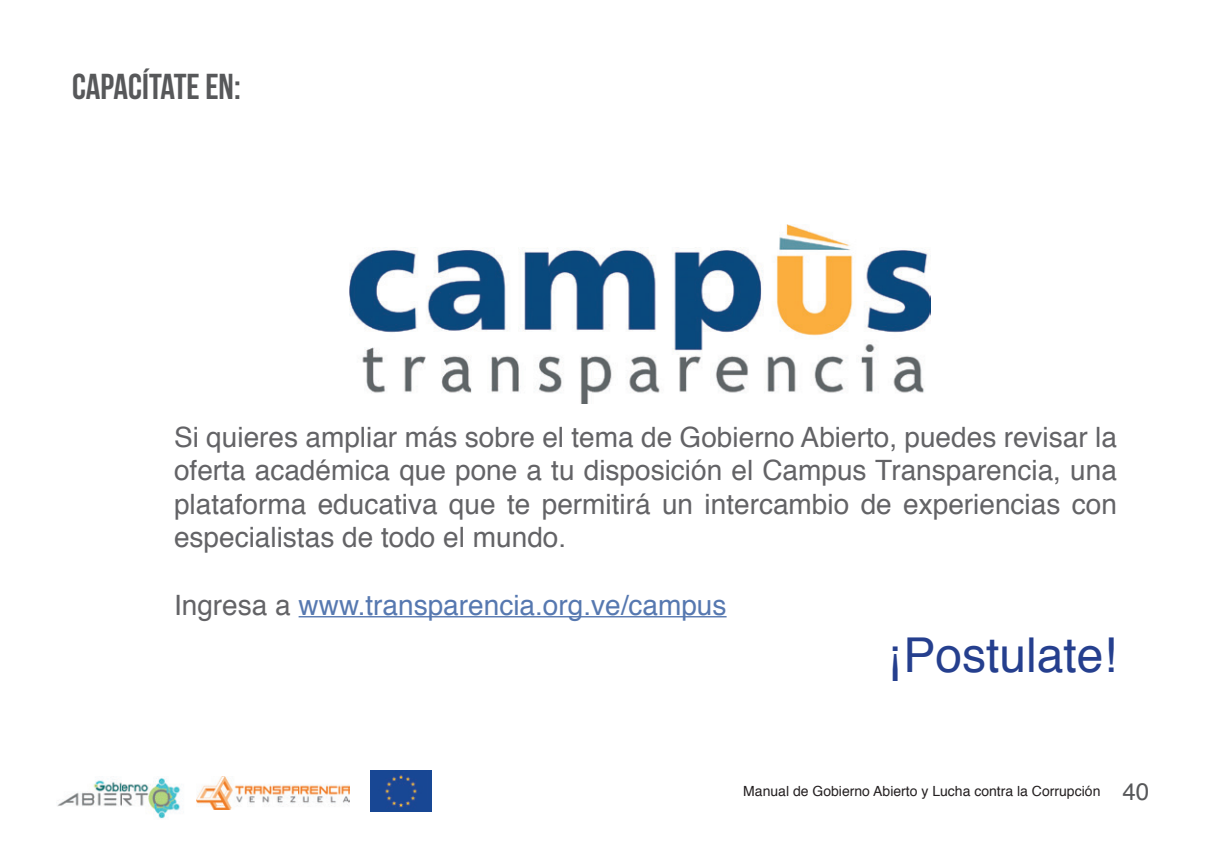
<style>
.page{position:relative;width:1219px;height:851px;background:#fff}
.page>*{position:absolute;margin:0;border:0;box-sizing:border-box;transform-origin:0 0}
.t1{font:48px "Helvetica";color:#253f8e}
.t2{font:36px "Bebas Neue";color:#57585a}
.t3{font:28px/33.6px "Helvetica";color:#636366;text-align:justify}
.t4{font:28px "Helvetica";color:#5678b0}
.t5{font:14px "Helvetica";color:#231f20}
.s1{color:#636366}
.s2{font-size:24px;color:#57585a}
</style>
<div class="page">
<img style="left:57px;top:778px;width:124px;height:41px">
<img style="left:197px;top:776px;width:152px;height:33px">
<img style="left:371px;top:770px;width:61px;height:41px">
<hr style="left:299px;top:616px;width:428px;height:1px;background:#5678b0">
<img style="left:349px;top:224px;width:581px;height:179px">
<p class="t2" style="left:72px;top:67px;width:170px">CAPACÍTATE EN:</p>
<p class="t3" style="left:174px;top:420px;width:944px">Si quieres ampliar más sobre el tema de Gobierno Abierto, puedes revisar la oferta académica que pone a tu disposición el Campus Transparencia, una plataforma educativa que te permitirá un intercambio de experiencias con especialistas de todo el mundo.</p>
<p class="t4" style="left:174px;top:583px;width:554px"><span class="s1">Ingresa a</span> www.transparencia.org.ve/campus</p>
<h1 class="t1" style="left:887px;top:618px;width:231px">¡Postulate!</h1>
<p class="t5" style="left:743px;top:780px;width:407px">Manual de Gobierno Abierto y Lucha contra la Corrupción <span class="s2">40</span></p>
</div>
